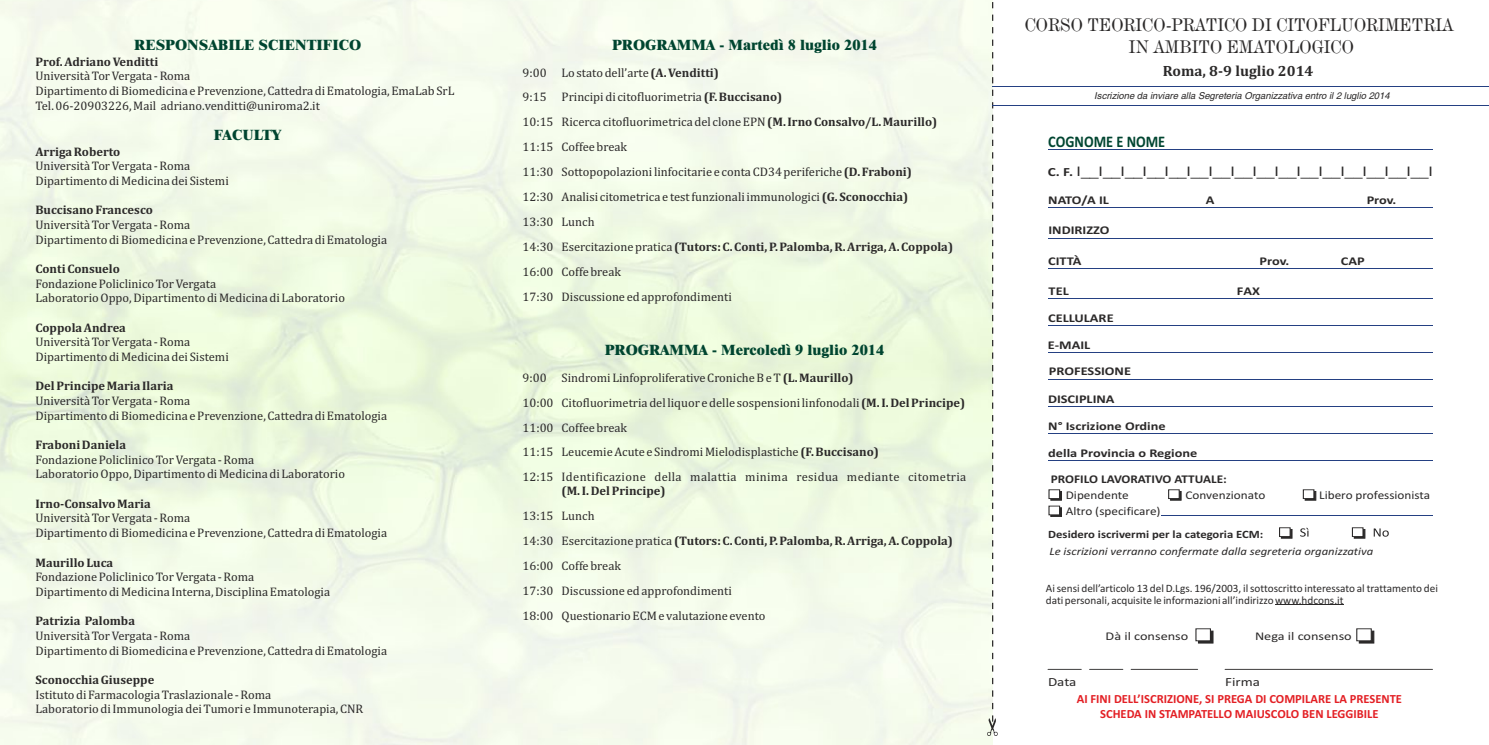
<style>
.page{position:relative;width:1489px;height:745px;background:#fff}
.page>*{position:absolute;margin:0;border:0;box-sizing:border-box;transform-origin:0 0}
.t1{font:19.12px/22px "De Vinne BT Text";color:#2b2929;text-align:center;scale:.92 1}
.t2{font:700 16.25px "Calibri";color:#004530;scale:.88 1}
.t3{font:800 15px "Dutch 801 BT";color:#004530}
.t4{font:700 15px "Cambria";color:#2b2929}
.t5{font:13.12px "Arial";color:#2b2929;scale:1.2 1}
.t6{font:12.5px/24.9px "Cambria";color:#2b2929}
.t7{font:700 12.5px "Cambria";color:#2b2929}
.t8{font:700 12.5px/15.2px "Calibri";color:#e31f24;text-align:center}
.t9{font:12.5px "Calibri";color:#2b2929;scale:1.2 1}
.t10{font:700 11.88px "Calibri";color:#2b2929;scale:1.2 1}
.t11{font:11.88px "Calibri";color:#2b2929;scale:1.11 1}
.t12{font:11.88px "Calibri";color:#2b2929;scale:1.2 1}
.t13{font:700 11.88px "Calibri";color:#2b2929;scale:1.11 1}
.t14{font:11.25px/11.5px "Calibri";color:#2b2929}
.t15{font:italic 11.25px "Calibri";color:#2b2929;scale:1.12 1}
.t16{font:700 11.25px "Calibri";color:#2b2929;scale:1.12 1}
.t17{font:italic 9.5px "Helvetica";color:#2b2929}
.s1{font-weight:700}
.s2{font-family:"Calibri";font-weight:700;font-size:12.5px}
</style>
<div class="page">
<img style="left:0;top:0;width:992px;height:744px">
<svg style="left:986px;top:0;width:11px;height:735px"></svg>
<hr style="left:1047px;top:379px;width:385px;height:1px;background:#244082">
<hr style="left:1047px;top:352px;width:385px;height:1px;background:#244082">
<hr style="left:1047px;top:325px;width:385px;height:1px;background:#244082">
<hr style="left:1047px;top:406px;width:385px;height:1px;background:#244082">
<hr style="left:1047px;top:433px;width:385px;height:1px;background:#244082">
<hr style="left:1047px;top:460px;width:385px;height:1px;background:#244082">
<hr style="left:1047px;top:149px;width:385px;height:1px;background:#244082">
<hr style="left:1047px;top:207px;width:385px;height:1px;background:#244082">
<hr style="left:1047px;top:238px;width:385px;height:1px;background:#244082">
<hr style="left:1047px;top:268px;width:385px;height:1px;background:#244082">
<hr style="left:1275px;top:604px;width:68px;height:1px;background:#2b2929">
<hr style="left:1224px;top:668px;width:208px;height:1px;background:#2b2929">
<hr style="left:1047px;top:668px;width:34px;height:1px;background:#2b2929">
<hr style="left:1089px;top:668px;width:33px;height:1px;background:#2b2929">
<hr style="left:1131px;top:668px;width:66px;height:1px;background:#2b2929">
<svg style="left:1373px;top:528px;width:15px;height:8px"></svg>
<svg style="left:1300px;top:527px;width:8px;height:9px"></svg>
<svg style="left:1279px;top:527px;width:13px;height:11px"></svg>
<svg style="left:1351px;top:527px;width:14px;height:11px"></svg>
<svg style="left:1195px;top:628px;width:18px;height:15px"></svg>
<svg style="left:1356px;top:628px;width:18px;height:15px"></svg>
<hr style="left:1047px;top:298px;width:385px;height:1px;background:#244082">
<hr style="left:1161px;top:514px;width:271px;height:1px;background:#244082">
<svg style="left:1168px;top:489px;width:13px;height:11px"></svg>
<svg style="left:1302px;top:489px;width:14px;height:11px"></svg>
<svg style="left:1048px;top:489px;width:13px;height:27px"></svg>
<hr style="left:992px;top:86px;width:496px;height:1px;background:#244082">
<hr style="left:992px;top:105px;width:496px;height:1px;background:#244082">
<p class="t3" style="left:134px;top:39px;width:228px">RESPONSABILE SCIENTIFICO</p>
<p class="t7" style="left:35px;top:56px;width:124px">Prof. Adriano Venditti</p>
<p class="t6" style="left:35px;top:70px;width:420px;line-height:14.6px">Università Tor Vergata - Roma<br>Dipartimento di Biomedicina e Prevenzione, Cattedra di Ematologia, EmaLab SrL<br>Tel. 06-20903226, Mail adriano.venditti@uniroma2.it</p>
<p class="t7" style="left:35px;top:146px;width:86px">Arriga Roberto</p>
<p class="t6" style="left:35px;top:159px;width:195px;line-height:14.6px">Università Tor Vergata - Roma<br>Dipartimento di Medicina dei Sistemi</p>
<p class="t7" style="left:35px;top:204px;width:119px">Buccisano Francesco</p>
<p class="t6" style="left:35px;top:218px;width:353px;line-height:14.6px">Università Tor Vergata - Roma<br>Dipartimento di Biomedicina e Prevenzione, Cattedra di Ematologia</p>
<p class="t7" style="left:35px;top:263px;width:86px">Conti Consuelo</p>
<p class="t6" style="left:35px;top:277px;width:311px;line-height:14.6px">Fondazione Policlinico Tor Vergata<br>Laboratorio Oppo, Dipartimento di Medicina di Laboratorio</p>
<p class="t7" style="left:35px;top:322px;width:92px">Coppola Andrea</p>
<p class="t6" style="left:35px;top:335px;width:195px;line-height:14.6px">Università Tor Vergata - Roma<br>Dipartimento di Medicina dei Sistemi</p>
<p class="t7" style="left:35px;top:380px;width:140px">Del Principe Maria Ilaria</p>
<p class="t6" style="left:35px;top:394px;width:353px;line-height:14.6px">Università Tor Vergata - Roma<br>Dipartimento di Biomedicina e Prevenzione, Cattedra di Ematologia</p>
<p class="t7" style="left:35px;top:439px;width:92px">Fraboni Daniela</p>
<p class="t6" style="left:35px;top:452px;width:311px;line-height:14.6px">Fondazione Policlinico Tor Vergata - Roma<br>Laboratorio Oppo, Dipartimento di Medicina di Laboratorio</p>
<p class="t7" style="left:35px;top:497px;width:117px">Irno-Consalvo Maria</p>
<p class="t6" style="left:35px;top:511px;width:353px;line-height:14.6px">Università Tor Vergata - Roma<br>Dipartimento di Biomedicina e Prevenzione, Cattedra di Ematologia</p>
<p class="t7" style="left:35px;top:556px;width:79px">Maurillo Luca</p>
<p class="t6" style="left:35px;top:570px;width:296px;line-height:14.6px">Fondazione Policlinico Tor Vergata - Roma<br>Dipartimento di Medicina Interna, Disciplina Ematologia</p>
<p class="t7" style="left:35px;top:615px;width:101px">Patrizia Palomba</p>
<p class="t3" style="left:214px;top:129px;width:69px">FACULTY</p>
<p class="t6" style="left:35px;top:628px;width:353px;line-height:14.6px">Università Tor Vergata - Roma<br>Dipartimento di Biomedicina e Prevenzione, Cattedra di Ematologia</p>
<p class="t7" style="left:35px;top:673px;width:120px">Sconocchia Giuseppe</p>
<p class="t6" style="left:35px;top:687px;width:329px;line-height:14.6px">Istituto di Farmacologia Traslazionale - Roma<br>Laboratorio di Immunologia dei Tumori e Immunoterapia, CNR</p>
<p class="t3" style="left:612px;top:39px;width:266px">PROGRAMMA - Martedì 8 luglio 2014</p>
<p class="t6" style="left:522px;top:61px;width:432px">9:00 Lo stato dell’arte <span class="s1">(A. Venditti)<br></span>9:15 Principi di citofluorimetria <span class="s1">(F. Buccisano)<br></span>10:15 Ricerca citofluorimetrica del clone EPN <span class="s1">(M. Irno Consalvo/L. Maurillo)<br></span>11:15 Coffee break<br>11:30 Sottopopolazioni linfocitarie e conta CD34 periferiche <span class="s1">(D. Fraboni)<br></span>12:30 Analisi citometrica e test funzionali immunologici <span class="s1">(G. Sconocchia)<br></span>13:30 Lunch<br>14:30 Esercitazione pratica <span class="s1">(Tutors: C. Conti, P. Palomba, R. Arriga, A. Coppola)<br></span>16:00 Coffe break<br>17:30 Discussione ed approfondimenti</p>
<p class="t3" style="left:604px;top:344px;width:281px">PROGRAMMA - Mercoledì 9 luglio 2014</p>
<p class="t6" style="left:522px;top:365px;width:445px">9:00 Sindromi Linfoproliferative Croniche B e T<span class="s1">(L. Maurillo)<br></span>10:00 Citofluorimetria del liquor e delle sospensioni linfonodali <span class="s1">(M. I. Del Principe)<br></span>11:00 Coffee break<br>11:15 Leucemie Acute e Sindromi Mielodisplastiche <span class="s1">(F. Buccisano)<br></span>12:15 Identificazione della malattia minima residua mediante citometria</p>
<p class="t7" style="left:561px;top:485px;width:106px">(M. I. Del Principe)</p>
<p class="t6" style="left:522px;top:504px;width:432px">13:15 Lunch<br>14:30 Esercitazione pratica <span class="s1">(Tutors: C. Conti, P. Palomba, R. Arriga, A. Coppola)<br></span>16:00 Coffe break<br>17:30 Discussione ed approfondimenti<br>18:00 Questionario ECM e valutazione evento</p>
<h1 class="t1" style="left:1024px;top:15px;width:467px">CORSO TEORICO-PRATICO DI CITOFLUORIMETRIA<br>IN AMBITO EMATOLOGICO</h1>
<p class="t4" style="left:1162px;top:64px;width:152px">Roma, 8-9 luglio 2014</p>
<p class="t17" style="left:1094px;top:92px;width:297px">Iscrizione da inviare alla Segreteria Organizzativa entro il 2 luglio 2014</p>
<h2 class="t2" style="left:1048px;top:135px;width:134px">COGNOME E NOME</h2>
<p class="t5" style="left:1047px;top:167px;width:322px"><span class="s2">C. F.</span> I__I__I__I__I__I__I__I__I__I__I__I__I__I__I__I__I</p>
<p class="t10" style="left:1048px;top:195px;width:52px">NATO/A IL</p>
<p class="t10" style="left:1205px;top:195px;width:9px">A</p>
<p class="t10" style="left:1366px;top:195px;width:26px">Prov.</p>
<p class="t10" style="left:1048px;top:225px;width:52px">INDIRIZZO</p>
<p class="t10" style="left:1048px;top:256px;width:29px">CITTÀ</p>
<p class="t10" style="left:1259px;top:256px;width:26px">Prov.</p>
<p class="t10" style="left:1340px;top:256px;width:21px">CAP</p>
<p class="t10" style="left:1048px;top:285px;width:18px">TEL</p>
<p class="t10" style="left:1236px;top:285px;width:21px">FAX</p>
<p class="t10" style="left:1048px;top:312px;width:56px">CELLULARE</p>
<p class="t10" style="left:1047px;top:340px;width:37px">E-MAIL</p>
<p class="t10" style="left:1048px;top:365px;width:70px">PROFESSIONE</p>
<p class="t10" style="left:1047px;top:393px;width:57px">DISCIPLINA</p>
<p class="t10" style="left:1048px;top:420px;width:99px">N° Iscrizione Ordine</p>
<p class="t10" style="left:1048px;top:447px;width:126px">della Provincia o Regione</p>
<p class="t13" style="left:1050px;top:473px;width:160px">PROFILO LAVORATIVO ATTUALE:</p>
<p class="t11" style="left:1065px;top:489px;width:58px">Dipendente</p>
<p class="t11" style="left:1185px;top:489px;width:73px">Convenzionato</p>
<p class="t11" style="left:1318px;top:489px;width:102px">Libero professionista</p>
<p class="t11" style="left:1065px;top:505px;width:87px">Altro (specificare)</p>
<p class="t16" style="left:1048px;top:529px;width:193px">Desidero iscrivermi per la categoria ECM:</p>
<p class="t15" style="left:1049px;top:546px;width:291px">Le iscrizioni verranno confermate dalla segreteria organizzativa</p>
<p class="t14" style="left:1045px;top:583px;width:393px">Ai sensi dell’articolo 13 del D.Lgs. 196/2003, il sottoscritto interessato al trattamento dei dati personali, acquisite le informazioni all’indirizzo www.hdcons.it</p>
<p class="t12" style="left:1105px;top:630px;width:70px">Dà il consenso</p>
<p class="t12" style="left:1254px;top:630px;width:82px">Nega il consenso</p>
<p class="t9" style="left:1047px;top:676px;width:25px">Data</p>
<p class="t9" style="left:1224px;top:676px;width:31px">Firma</p>
<p class="t8" style="left:1076px;top:691px;width:327px">AI FINI DELL’ISCRIZIONE, SI PREGA DI COMPILARE LA PRESENTE<br>SCHEDA IN STAMPATELLO MAIUSCOLO BEN LEGGIBILE</p>
</div>
